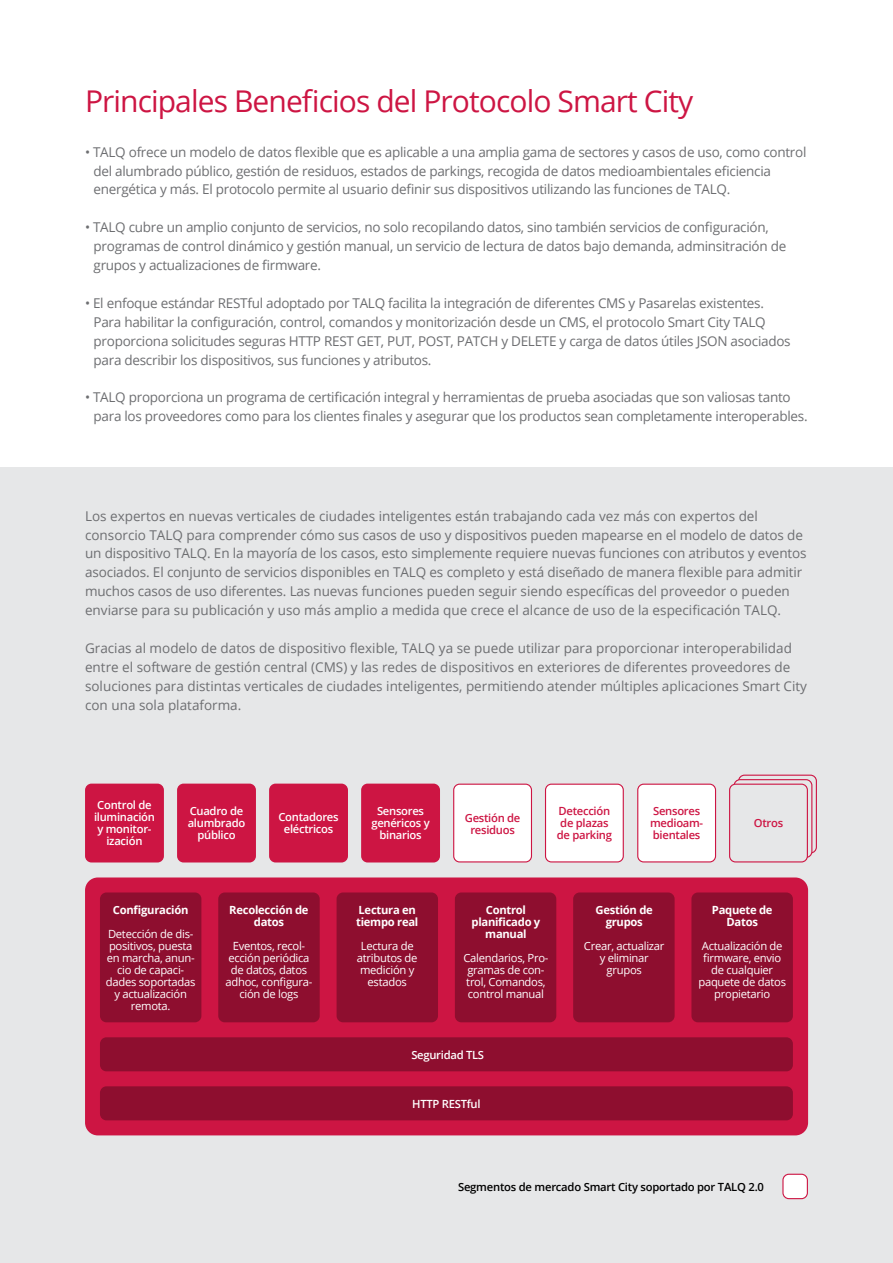
<style>
.page{position:relative;width:893px;height:1263px;background:#fff}
.page>*{position:absolute;margin:0;border:0;box-sizing:border-box;transform-origin:0 0}
.t1{font:30px "Open Sans";letter-spacing:-.03em;color:#cd1543}
.t2{font:13.5px/18.9px "Open Sans";letter-spacing:-.02em;color:#6d6e71}
.t3{font:13.5px/18.9px "Open Sans";color:#6d6e71}
.t4{font:11.25px/12px "Open Sans";letter-spacing:-.025em;color:#fff;text-align:center}
.t5{font:600 11.25px/12px "Open Sans";letter-spacing:-.025em;color:#fff;text-align:center}
.t6{font:700 11.25px/12px "Open Sans";letter-spacing:-.025em;color:#fff;text-align:center}
.t7{font:600 11.25px/12px "Open Sans";letter-spacing:-.025em;color:#cd1543;text-align:center}
.t8{font:600 11.25px "Open Sans";letter-spacing:-.02em;color:#000}
</style>
<div class="page">
<div style="left:0;top:468px;width:893px;height:795px;background:#e6e7e8"></div>
<div style="left:783px;top:1174px;width:24px;height:24px;background:#fff;border-radius:6px"></div>
<div style="left:782px;top:1174px;width:26px;height:25px;border:1px solid #cd1543;border-radius:6px"></div>
<div style="left:739px;top:775px;width:77px;height:78px;background:linear-gradient(to right,#e6e7e8,#e6e6e7);border-radius:6px"></div>
<div style="left:738px;top:775px;width:79px;height:78px;border:1px solid #cd1543;border-radius:6px"></div>
<div style="left:734px;top:780px;width:78px;height:77px;background:linear-gradient(to right,#e6e9ea,#e5e1e3);border-radius:6px"></div>
<div style="left:733px;top:779px;width:79px;height:79px;border:1px solid #cd1543;border-radius:6px"></div>
<div style="left:730px;top:784px;width:77px;height:78px;background:#e6e7e8;border-radius:6px"></div>
<div style="left:729px;top:784px;width:79px;height:78px;border:1px solid #cd1543;border-radius:6px"></div>
<div style="left:85px;top:877px;width:723px;height:258px;background:#cd1543;border-radius:13px"></div>
<div style="left:100px;top:892px;width:101px;height:130px;background:#8e0e2f;border-radius:6px"></div>
<div style="left:218px;top:892px;width:102px;height:130px;background:#8e0e2f;border-radius:6px"></div>
<div style="left:337px;top:892px;width:101px;height:130px;background:#8e0e2f;border-radius:6px"></div>
<div style="left:455px;top:892px;width:101px;height:130px;background:#8e0e2f;border-radius:6px"></div>
<div style="left:573px;top:892px;width:102px;height:130px;background:#8e0e2f;border-radius:6px"></div>
<div style="left:691px;top:892px;width:102px;height:130px;background:#8e0e2f;border-radius:6px"></div>
<div style="left:100px;top:1037px;width:693px;height:34px;background:#8e0e2f;border-radius:6px"></div>
<div style="left:100px;top:1086px;width:693px;height:34px;background:#8e0e2f;border-radius:6px"></div>
<div style="left:85px;top:784px;width:79px;height:78px;background:#cd1543;border-radius:6px"></div>
<div style="left:177px;top:784px;width:79px;height:78px;background:#cd1543;border-radius:6px"></div>
<div style="left:269px;top:784px;width:79px;height:78px;background:#cd1543;border-radius:6px"></div>
<div style="left:545px;top:784px;width:78px;height:78px;background:#fff;border-radius:6px"></div>
<div style="left:545px;top:784px;width:79px;height:78px;border:1px solid #cd1543;border-radius:6px"></div>
<div style="left:454px;top:784px;width:77px;height:78px;background:#fff;border-radius:6px"></div>
<div style="left:453px;top:784px;width:79px;height:78px;border:1px solid #cd1543;border-radius:6px"></div>
<div style="left:361px;top:784px;width:79px;height:78px;background:#cd1543;border-radius:6px"></div>
<div style="left:638px;top:784px;width:77px;height:78px;background:#fff;border-radius:6px"></div>
<div style="left:637px;top:784px;width:79px;height:78px;border:1px solid #cd1543;border-radius:6px"></div>
<h1 class="t1" style="left:85px;top:81px;width:610px">Principales Beneficios del Protocolo Smart City</h1>
<p class="t2" style="left:94px;top:142px;width:714px;text-indent:-9px">• TALQ ofrece un modelo de datos flexible que es aplicable a una amplia gama de sectores y casos de uso, como control del alumbrado público, gestión de residuos, estados de parkings, recogida de datos medioambientales eficiencia energética y más. El protocolo permite al usuario definir sus dispositivos utilizando las funciones de TALQ.</p>
<p class="t2" style="left:94px;top:217px;width:694px;text-indent:-9px">• TALQ cubre un amplio conjunto de servicios, no solo recopilando datos, sino también servicios de configuración, programas de control dinámico y gestión manual, un servicio de lectura de datos bajo demanda, adminsitración de grupos y actualizaciones de firmware.</p>
<p class="t2" style="left:94px;top:293px;width:699px;text-indent:-9px">• El enfoque estándar RESTful adoptado por TALQ facilita la integración de diferentes CMS y Pasarelas existentes.<br>Para habilitar la configuración, control, comandos y monitorización desde un CMS, el protocolo Smart City TALQ proporciona solicitudes seguras HTTP REST GET, PUT, POST, PATCH y DELETE y carga de datos útiles JSON asociados para describir los dispositivos, sus funciones y atributos.</p>
<p class="t2" style="left:94px;top:388px;width:716px;text-indent:-9px">• TALQ proporciona un programa de certificación integral y herramientas de prueba asociadas que son valiosas tanto para los proveedores como para los clientes finales y asegurar que los productos sean completamente interoperables.</p>
<p class="t2" style="left:85px;top:506px;width:723px">Los expertos en nuevas verticales de ciudades inteligentes están trabajando cada vez más con expertos del consorcio TALQ para comprender cómo sus casos de uso y dispositivos pueden mapearse en el modelo de datos de un dispositivo TALQ. En la mayoría de los casos, esto simplemente requiere nuevas funciones con atributos y eventos asociados. El conjunto de servicios disponibles en TALQ es completo y está diseñado de manera flexible para admitir muchos casos de uso diferentes. Las nuevas funciones pueden seguir siendo específicas del proveedor o pueden enviarse para su publicación y uso más amplio a medida que crece el alcance de uso de la especificación TALQ.</p>
<p class="t3" style="left:85px;top:638px;width:724px">Gracias al modelo de datos de dispositivo flexible, TALQ ya se puede utilizar para proporcionar interoperabilidad entre el software de gestión central (CMS) y las redes de dispositivos en exteriores de diferentes proveedores de soluciones para distintas verticales de ciudades inteligentes, permitiendo atender múltiples aplicaciones Smart City con una sola plataforma.</p>
<p class="t5" style="left:94px;top:799px;width:62px">Control de iluminación y monitor&shy;ización</p>
<p class="t5" style="left:371px;top:805px;width:60px">Sensores genéricos y binarios</p>
<p class="t5" style="left:188px;top:805px;width:59px">Cuadro de alumbrado público</p>
<p class="t5" style="left:278px;top:811px;width:62px">Contadores eléctricos</p>
<p class="t7" style="left:465px;top:811px;width:57px">Gestión de residuos</p>
<p class="t7" style="left:557px;top:805px;width:57px">Detección de plazas de parking</p>
<p class="t7" style="left:650px;top:805px;width:55px;text-align:left">Sensores medioam&shy;bientales</p>
<p class="t7" style="left:754px;top:817px;width:31px">Otros</p>
<p class="t6" style="left:113px;top:903px;width:77px">Configuración</p>
<p class="t4" style="left:106px;top:927px;width:91px">Detección de dis&shy;positivos, puesta en marcha, anun&shy;cio de capaci&shy;dades soportadas y actualización remota.</p>
<p class="t6" style="left:229px;top:903px;width:81px">Recolección de datos</p>
<p class="t4" style="left:226px;top:939px;width:88px">Eventos, recol&shy;ección periódica de datos, datos adhoc, configura&shy;ción de logs</p>
<p class="t6" style="left:356px;top:903px;width:64px;text-align:left">Lectura en tiempo real</p>
<p class="t4" style="left:357px;top:939px;width:62px">Lectura de atributos de medición y estados</p>
<p class="t6" style="left:471px;top:903px;width:70px">Control planificado y manual</p>
<p class="t4" style="left:463px;top:951px;width:87px;text-align:left">Calendarios, Pro&shy;gramas de con&shy;trol, Comandos, control manual</p>
<p class="t5" style="left:411px;top:1048px;width:74px">Seguridad TLS</p>
<p class="t5" style="left:412px;top:1097px;width:70px">HTTP RESTful</p>
<p class="t6" style="left:596px;top:903px;width:59px">Gestión de grupos</p>
<p class="t4" style="left:584px;top:939px;width:82px">Crear, actualizar y eliminar grupos</p>
<p class="t6" style="left:712px;top:903px;width:62px">Paquete de<br>Datos</p>
<p class="t4" style="left:698px;top:939px;width:89px">Actualización de firmware, envio de cualquier paquete de datos propietario</p>
<p class="t8" style="left:458px;top:1179px;width:307px">Segmentos de mercado Smart City soportado por TALQ 2.0</p>
</div>
